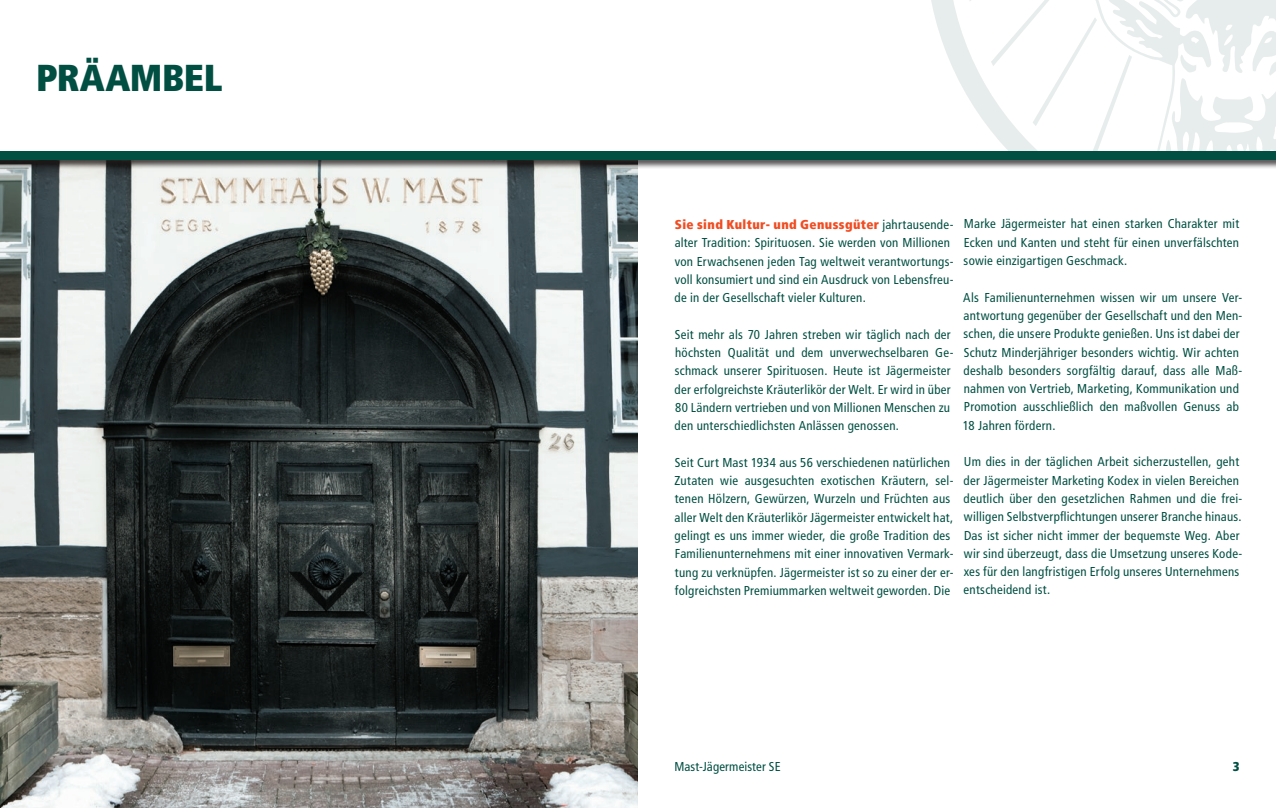
<style>
.page{position:relative;width:1276px;height:808px;background:#fff}
.page>*{position:absolute;margin:0;border:0;box-sizing:border-box;transform-origin:0 0}
.t1{font:900 condensed 37.5px "Frutiger";letter-spacing:-.01em;color:#004f42}
.t2{font:condensed 12.9px/18.3px "Frutiger";letter-spacing:.02em;color:#004f42}
.t3{font:900 condensed 12.9px "Frutiger";color:#004f42}
.s1{font-weight:900;color:#f04d22}
</style>
<div class="page">
<svg style="left:931px;top:0;width:37px;height:97px"></svg>
<svg style="left:968px;top:0;width:34px;height:144px"></svg>
<svg style="left:1002px;top:0;width:274px;height:151px"></svg>
<img style="left:0;top:169px;width:638px;height:639px">
<div style="left:0;top:151px;width:1276px;height:18px;background:#231f20;opacity:.75"></div>
<div style="left:0;top:152px;width:1276px;height:8px;background:#004f42"></div>
<h1 class="t1" style="left:36px;top:55px;width:188px">PRÄAMBEL</h1>
<p class="t2" style="left:674px;top:215px;width:280px"><span class="s1">Sie sind Kultur- und Genussgüter</span> jahrtausende&shy;alter Tradition: Spirituosen. Sie werden von Millionen von Erwachsenen jeden Tag weltweit verantwortungs&shy;voll konsumiert und sind ein Ausdruck von Lebensfreu&shy;de in der Gesellschaft vieler Kulturen.</p>
<p class="t2" style="left:674px;top:325px;width:280px">Seit mehr als 70 Jahren streben wir täglich nach der höchsten Qualität und dem unverwechselbaren Ge&shy;schmack unserer Spirituosen. Heute ist Jägermeister der erfolgreichste Kräuterlikör der Welt. Er wird in über 80 Ländern vertrieben und von Millionen Menschen zu den unterschiedlichsten Anlässen genossen.</p>
<p class="t2" style="left:674px;top:453px;width:280px">Seit Curt Mast 1934 aus 56 verschiedenen natürlichen Zutaten wie ausgesuchten exotischen Kräutern, sel&shy;tenen Hölzern, Gewürzen, Wurzeln und Früchten aus aller Welt den Kräuterlikör Jägermeister entwickelt hat, gelingt es uns immer wieder, die große Tradition des Familienunternehmens mit einer innovativen Vermark&shy;tung zu verknüpfen. Jägermeister ist so zu einer der er&shy;folgreichsten Premiummarken weltweit geworden. Die</p>
<p class="t2" style="left:963px;top:215px;width:277px;text-align:justify">Marke Jägermeister hat einen starken Charakter mit Ecken und Kanten und steht für einen unverfälschten sowie einzigartigen Geschmack.</p>
<p class="t2" style="left:962px;top:288px;width:281px">Als Familienunternehmen wissen wir um unsere Ver&shy;antwortung gegenüber der Gesellschaft und den Men&shy;schen, die unsere Produkte genießen. Uns ist dabei der Schutz Minderjähriger besonders wichtig. Wir achten deshalb besonders sorgfältig darauf, dass alle Maß&shy;nahmen von Vertrieb, Marketing, Kommunikation und Promotion ausschließlich den maßvollen Genuss ab 18 Jahren fördern.</p>
<p class="t2" style="left:963px;top:453px;width:280px">Um dies in der täglichen Arbeit sicherzustellen, geht der Jägermeister Marketing Kodex in vielen Bereichen deutlich über den gesetzlichen Rahmen und die frei&shy;willigen Selbstverpflichtungen unserer Branche hinaus.<br>Das ist sicher nicht immer der bequemste Weg. Aber wir sind überzeugt, dass die Umsetzung unseres Kode&shy;xes für den langfristigen Erfolg unseres Unternehmens entscheidend ist.</p>
<p class="t2" style="left:674px;top:758px;width:108px">Mast-Jägermeister SE</p>
<p class="t3" style="left:1232px;top:759px;width:8px">3</p>
</div>
